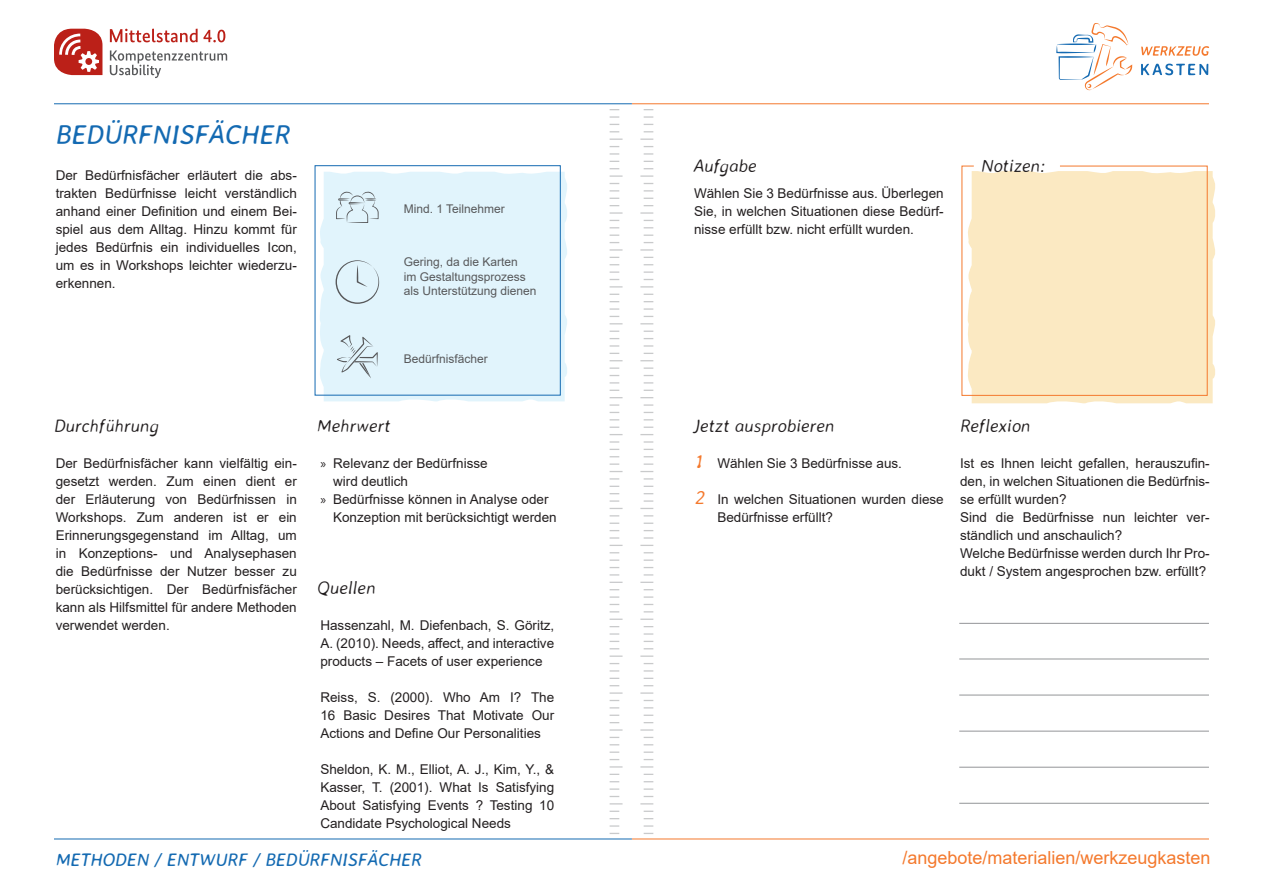
<style>
.page{position:relative;width:1263px;height:893px;background:#fff}
.page>*{position:absolute;margin:0;border:0;box-sizing:border-box;transform-origin:0 0}
.t1{font:italic 27px "Averia Sans Libre";color:#146ab2}
.t2{font:italic 300 19.5px/36px "Averia Sans Libre";color:#f4792d}
.t3{font:italic 300 18px "Averia Sans Libre";color:#231f20}
.t4{font:18px "Arial";color:#f4792d}
.t5{font:italic 18px "Averia Sans Libre";color:#146ab2}
.t6{font:13.5px/18px "Arial";color:#231f20;text-align:justify}
.t7{font:12px/14.4px "Arial";color:#57585a}
.s1{font-family:"Myriad Pro"}
</style>
<div class="page">
<svg style="left:610px;top:478px;width:9px;height:2px"></svg>
<svg style="left:610px;top:441px;width:9px;height:2px"></svg>
<svg style="left:610px;top:404px;width:9px;height:2px"></svg>
<svg style="left:610px;top:367px;width:9px;height:2px"></svg>
<svg style="left:610px;top:670px;width:9px;height:2px"></svg>
<svg style="left:610px;top:633px;width:9px;height:2px"></svg>
<svg style="left:610px;top:596px;width:9px;height:2px"></svg>
<svg style="left:610px;top:559px;width:9px;height:2px"></svg>
<svg style="left:610px;top:190px;width:9px;height:2px"></svg>
<svg style="left:610px;top:153px;width:9px;height:2px"></svg>
<svg style="left:610px;top:116px;width:9px;height:2px"></svg>
<svg style="left:610px;top:825px;width:9px;height:2px"></svg>
<svg style="left:610px;top:788px;width:9px;height:2px"></svg>
<svg style="left:610px;top:751px;width:9px;height:2px"></svg>
<svg style="left:610px;top:382px;width:9px;height:2px"></svg>
<svg style="left:610px;top:345px;width:9px;height:2px"></svg>
<svg style="left:610px;top:308px;width:9px;height:2px"></svg>
<svg style="left:610px;top:271px;width:9px;height:2px"></svg>
<svg style="left:610px;top:574px;width:9px;height:2px"></svg>
<svg style="left:610px;top:537px;width:9px;height:2px"></svg>
<svg style="left:610px;top:500px;width:9px;height:2px"></svg>
<svg style="left:610px;top:463px;width:9px;height:2px"></svg>
<svg style="left:610px;top:803px;width:12px;height:1px"></svg>
<svg style="left:610px;top:766px;width:12px;height:2px"></svg>
<svg style="left:610px;top:729px;width:12px;height:2px"></svg>
<svg style="left:610px;top:692px;width:12px;height:2px"></svg>
<svg style="left:610px;top:655px;width:12px;height:2px"></svg>
<svg style="left:610px;top:619px;width:12px;height:1px"></svg>
<svg style="left:610px;top:582px;width:12px;height:1px"></svg>
<svg style="left:610px;top:545px;width:12px;height:1px"></svg>
<svg style="left:610px;top:508px;width:12px;height:1px"></svg>
<svg style="left:610px;top:471px;width:12px;height:1px"></svg>
<svg style="left:610px;top:434px;width:12px;height:1px"></svg>
<svg style="left:610px;top:397px;width:12px;height:1px"></svg>
<svg style="left:610px;top:360px;width:12px;height:1px"></svg>
<svg style="left:610px;top:323px;width:12px;height:1px"></svg>
<svg style="left:610px;top:286px;width:12px;height:2px"></svg>
<svg style="left:610px;top:249px;width:12px;height:2px"></svg>
<svg style="left:610px;top:212px;width:12px;height:2px"></svg>
<svg style="left:610px;top:175px;width:12px;height:2px"></svg>
<svg style="left:610px;top:139px;width:12px;height:1px"></svg>
<svg style="left:644px;top:478px;width:9px;height:2px"></svg>
<svg style="left:644px;top:441px;width:9px;height:2px"></svg>
<svg style="left:644px;top:404px;width:9px;height:2px"></svg>
<svg style="left:644px;top:367px;width:9px;height:2px"></svg>
<svg style="left:644px;top:670px;width:9px;height:2px"></svg>
<svg style="left:644px;top:633px;width:9px;height:2px"></svg>
<svg style="left:644px;top:596px;width:9px;height:2px"></svg>
<svg style="left:644px;top:559px;width:9px;height:2px"></svg>
<svg style="left:644px;top:190px;width:9px;height:2px"></svg>
<svg style="left:644px;top:153px;width:9px;height:2px"></svg>
<svg style="left:644px;top:116px;width:9px;height:2px"></svg>
<svg style="left:644px;top:825px;width:9px;height:2px"></svg>
<svg style="left:644px;top:788px;width:9px;height:2px"></svg>
<svg style="left:644px;top:751px;width:9px;height:2px"></svg>
<svg style="left:644px;top:382px;width:9px;height:2px"></svg>
<svg style="left:644px;top:345px;width:9px;height:2px"></svg>
<svg style="left:644px;top:308px;width:9px;height:2px"></svg>
<svg style="left:644px;top:271px;width:9px;height:2px"></svg>
<svg style="left:644px;top:574px;width:9px;height:2px"></svg>
<svg style="left:644px;top:537px;width:9px;height:2px"></svg>
<svg style="left:644px;top:500px;width:9px;height:2px"></svg>
<svg style="left:644px;top:463px;width:9px;height:2px"></svg>
<svg style="left:640px;top:803px;width:13px;height:1px"></svg>
<svg style="left:640px;top:766px;width:13px;height:2px"></svg>
<svg style="left:640px;top:729px;width:13px;height:2px"></svg>
<svg style="left:640px;top:692px;width:13px;height:2px"></svg>
<svg style="left:640px;top:655px;width:13px;height:2px"></svg>
<svg style="left:640px;top:619px;width:13px;height:1px"></svg>
<svg style="left:640px;top:582px;width:13px;height:1px"></svg>
<svg style="left:640px;top:545px;width:13px;height:1px"></svg>
<svg style="left:640px;top:508px;width:13px;height:1px"></svg>
<svg style="left:640px;top:471px;width:13px;height:1px"></svg>
<svg style="left:640px;top:434px;width:13px;height:1px"></svg>
<svg style="left:640px;top:397px;width:13px;height:1px"></svg>
<svg style="left:640px;top:360px;width:13px;height:1px"></svg>
<svg style="left:640px;top:323px;width:13px;height:1px"></svg>
<svg style="left:640px;top:286px;width:13px;height:2px"></svg>
<svg style="left:640px;top:249px;width:13px;height:2px"></svg>
<svg style="left:640px;top:212px;width:13px;height:2px"></svg>
<svg style="left:640px;top:175px;width:13px;height:2px"></svg>
<svg style="left:640px;top:139px;width:13px;height:1px"></svg>
<svg style="left:971px;top:171px;width:244px;height:232px;fill:#fbe9c2"></svg>
<svg style="left:961px;top:165px;width:247px;height:231px"></svg>
<div style="left:319px;top:172px;width:248px;height:229px;background:#e1f4fc"></div>
<div style="left:315px;top:165px;width:246px;height:230px;border:1px solid #146ab2"></div>
<hr style="left:959px;top:659px;width:250px;height:1px;background:#939598">
<hr style="left:959px;top:695px;width:250px;height:1px;background:#939598">
<hr style="left:959px;top:731px;width:250px;height:1px;background:#939598">
<hr style="left:959px;top:767px;width:250px;height:1px;background:#939598">
<hr style="left:959px;top:803px;width:250px;height:1px;background:#939598">
<hr style="left:959px;top:623px;width:250px;height:1px;background:#939598">
<svg style="left:336px;top:192px;width:43px;height:31px"></svg>
<svg style="left:337px;top:335px;width:41px;height:43px"></svg>
<svg style="left:336px;top:260px;width:43px;height:44px"></svg>
<hr style="left:632px;top:103px;width:577px;height:1px;background:#f4792d">
<hr style="left:54px;top:103px;width:578px;height:1px;background:#146ab2">
<svg style="left:1141px;top:46px;width:68px;height:10px"></svg>
<svg style="left:1141px;top:64px;width:67px;height:11px"></svg>
<svg style="left:1056px;top:23px;width:76px;height:67px"></svg>
<svg style="left:110px;top:29px;width:115px;height:13px"></svg>
<svg style="left:110px;top:50px;width:117px;height:28px"></svg>
<svg style="left:54px;top:29px;width:48px;height:46px"></svg>
<hr style="left:632px;top:839px;width:577px;height:1px;background:#f4792d">
<hr style="left:54px;top:839px;width:578px;height:1px;background:#146ab2">
<h1 class="t1" style="left:56px;top:118px;width:236px">BEDÜRFNISFÄCHER</h1>
<p class="t6" style="left:56px;top:166px;width:243px">Der Bedürfnisfächer erläutert die abs&shy;trakten Bedürfnisse leicht verständlich anhand einer Definition und einem Bei&shy;spiel aus dem Alltag. Hinzu kommt für jedes Bedürfnis ein individuelles Icon, um es in Workshops leichter wiederzu&shy;erkennen.</p>
<p class="t7" style="left:404px;top:202px;width:103px">Mind. 1 Teilnehmer</p>
<p class="t7" style="left:404px;top:255px;width:134px">Gering, da die Karten<br>im Gestaltungsprozess als Unterstützung dienen</p>
<p class="t7" style="left:404px;top:351px;width:86px">Bedürfnisfächer</p>
<h3 class="t3" style="left:54px;top:415px;width:107px">Durchführung</h3>
<p class="t6" style="left:56px;top:454px;width:243px">Der Bedürfnisfächer kann vielfältig ein&shy;gesetzt werden. Zum einen dient er der Erläuterung von Bedürfnissen in Workshops. Zum anderen ist er ein Erinnerungsgegenstand im Alltag, um in Konzeptions- und Analysephasen die Bedürfnisse der Nutzer besser zu berücksichtigen. Der Bedürfnisfächer kann als Hilfsmittel für andere Methoden verwendet werden.</p>
<h3 class="t3" style="left:317px;top:415px;width:75px">Mehrwert</h3>
<p class="t6" style="left:320px;top:454px;width:169px"><span class="s1">»</span> Relevanz der Bedürfnisse</p>
<p class="t6" style="left:333px;top:472px;width:77px">wird deutlich</p>
<p class="t6" style="left:320px;top:490px;width:230px"><span class="s1">»</span> Bedürfnisse können in Analyse oder</p>
<p class="t6" style="left:333px;top:508px;width:225px">Konzeption mit berücksichtigt werden</p>
<h3 class="t3" style="left:317px;top:577px;width:60px">Quellen</h3>
<p class="t6" style="left:320px;top:616px;width:235px">Hassenzahl, M. Diefenbach, S. Göritz, A. (2010). Needs, affect, and interactive products – Facets of user experience</p>
<p class="t6" style="left:320px;top:688px;width:235px">Reiss, S. (2000). Who Am I? The 16 Basic Desires That Motivate Our Actions and Define Our Personalities</p>
<p class="t6" style="left:320px;top:760px;width:235px">Sheldon, K. M., Elliot, A. J., Kim, Y., &amp; Kasser, T. (2001). What Is Satisfying About Satisfying Events ? Testing 10<br>Candidate Psychological Needs</p>
<h3 class="t3" style="left:693px;top:154px;width:65px">Aufgabe</h3>
<p class="t6" style="left:694px;top:184px;width:251px">Wählen Sie 3 Bedürfnisse aus. Überlegen Sie, in welchen Situationen diese Bedürf&shy;nisse erfüllt bzw. nicht erfüllt wurden.</p>
<h3 class="t3" style="left:981px;top:154px;width:65px">Notizen:</h3>
<h3 class="t3" style="left:693px;top:415px;width:143px">Jetzt ausprobieren</h3>
<h3 class="t3" style="left:960px;top:415px;width:72px">Reflexion</h3>
<h2 class="t2" style="left:695px;top:443px;width:12px">1<br>2</h2>
<p class="t6" style="left:960px;top:454px;width:251px;text-align:left">Ist es Ihnen leicht gefallen, herauszufin&shy;den, in welchen Situationen die Bedürfnis&shy;se erfüllt wurden?<br>Sind die Bedürfnisse nun leichter ver&shy;ständlich und anschaulich?<br>Welche Bedürfnisse werden durch Ihr Pro&shy;dukt / System angesprochen bzw. erfüllt?</p>
<p class="t6" style="left:717px;top:454px;width:186px">Wählen Sie 3 Bedürfnisse aus.</p>
<p class="t6" style="left:717px;top:490px;width:228px">In welchen Situationen wurden diese<br>Bedürfnisse erfüllt?</p>
<h3 class="t5" style="left:56px;top:848px;width:368px">METHODEN / ENTWURF / BEDÜRFNISFÄCHER</h3>
<h3 class="t4" style="left:902px;top:845px;width:310px">/angebote/materialien/werkzeugkasten</h3>
</div>
